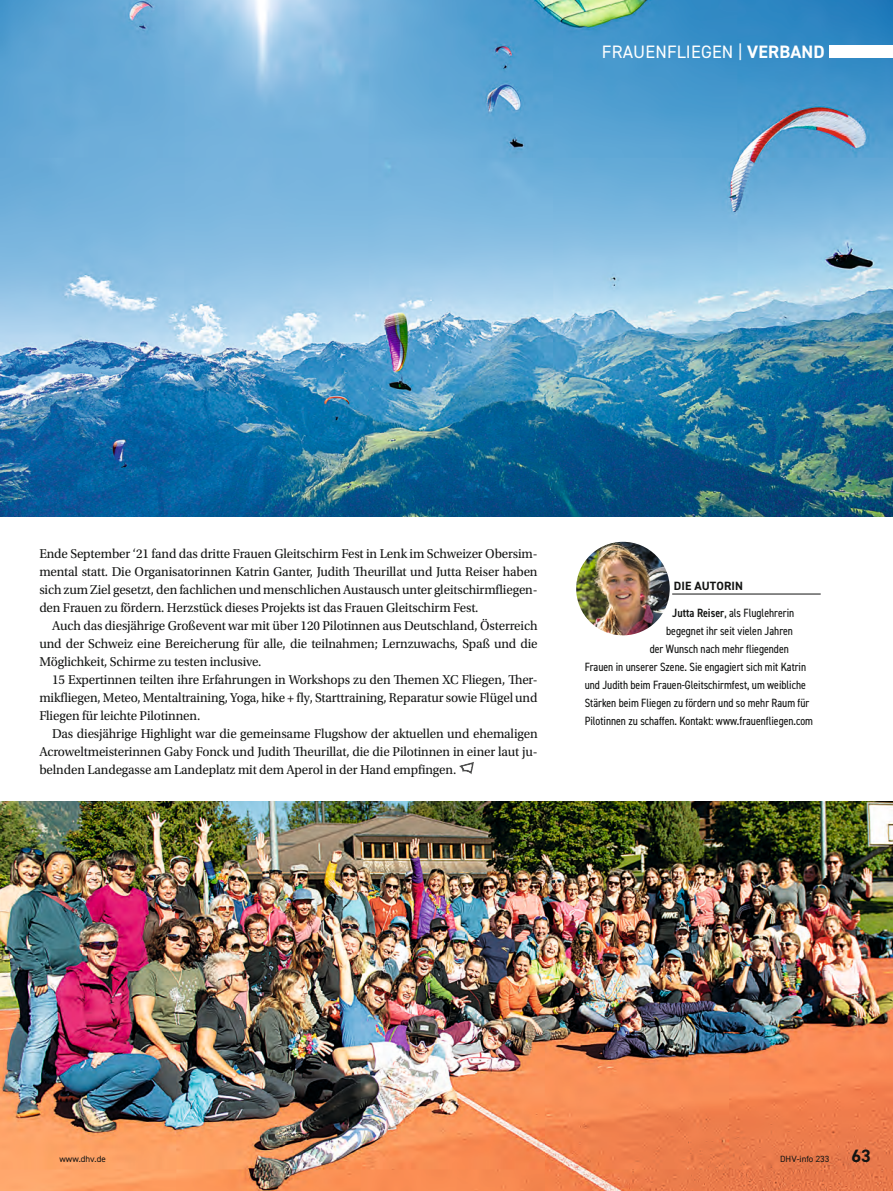
<style>
.page{position:relative;width:893px;height:1191px;background:#fff}
.page>*{position:absolute;margin:0;border:0;box-sizing:border-box;transform-origin:0 0}
.t1{font:18px "DIN2014";letter-spacing:.01em;color:#fff}
.t2{font:13.5px/18px "Utopia Std";letter-spacing:-.01em;color:#131413;text-align:justify}
.t3{font:condensed 12px "DIN2014";color:#131413}
.t4{font:700 12px "DIN2014";letter-spacing:.01em;color:#131413}
.t5{font:9px "DIN2014";color:#131413}
.s1{font-weight:700}
.s2{font-weight:600}
.s3{font-weight:700;font-size:18px}
</style>
<div class="page">
<img style="left:0;top:0;width:893px;height:517px">
<img style="left:0;top:801px;width:893px;height:390px">
<img style="left:0;top:0;width:1px;height:264px">
<img style="left:459px;top:762px;width:15px;height:12px">
<hr style="left:672px;top:594px;width:149px;height:1px;background:#131413">
<img style="left:576px;top:542px;width:94px;height:93px;border-radius:47px">
<img style="left:0;top:605px;width:1px;height:404px">
<div style="left:829px;top:45px;width:64px;height:13px;background:#fff"></div>
<h1 class="t1" style="left:602px;top:40px;width:224px">FRAUENFLIEGEN | <span class="s1">VERBAND</span></h1>
<p class="t2" style="left:39px;top:545px;width:500px">Ende September ‘21 fand das dritte Frauen Gleitschirm Fest in Lenk im Schweizer Obersim&shy;mental statt. Die Organisatorinnen Katrin Ganter, Judith Theurillat und Jutta Reiser haben sich zum Ziel gesetzt, den fachlichen und menschlichen Austausch unter gleitschirmfliegen&shy;den Frauen zu fördern. Herzstück dieses Projekts ist das Frauen Gleitschirm Fest.</p>
<p class="t2" style="left:39px;top:617px;width:500px;text-indent:13px">Auch das diesjährige Großevent war mit über 120 Pilotinnen aus Deutschland, Österreich und der Schweiz eine Bereicherung für alle, die teilnahmen; Lernzuwachs, Spaß und die Möglichkeit, Schirme zu testen inclusive.</p>
<p class="t2" style="left:39px;top:671px;width:500px;text-indent:13px">15 Expertinnen teilten ihre Erfahrungen in Workshops zu den Themen XC Fliegen, Ther&shy;mikfliegen, Meteo, Mentaltraining, Yoga, hike + fly, Starttraining, Reparatur sowie Flügel und Fliegen für leichte Pilotinnen.</p>
<p class="t2" style="left:39px;top:725px;width:500px;text-indent:13px">Das diesjährige Highlight war die gemeinsame Flugshow der aktuellen und ehemaligen Acroweltmeisterinnen Gaby Fonck und Judith Theurillat, die die Pilotinnen in einer laut ju&shy;belnden Landegasse am Landeplatz mit dem Aperol in der Hand empfingen.</p>
<p class="t4" style="left:674px;top:577px;width:71px">DIE AUTORIN</p>
<p class="t3" style="left:672px;top:604px;width:124px"><span class="s2">Jutta Reiser</span>, als Fluglehrerin</p>
<p class="t3" style="left:666px;top:622px;width:128px">begegnet ihr seit vielen Jahren</p>
<p class="t3" style="left:650px;top:640px;width:141px">der Wunsch nach mehr fliegenden</p>
<p class="t3" style="left:585px;top:658px;width:223px">Frauen in unserer Szene. Sie engagiert sich mit Katrin</p>
<p class="t3" style="left:585px;top:676px;width:223px">und Judith beim Frauen-Gleitschirmfest, um weibliche</p>
<p class="t3" style="left:585px;top:694px;width:226px">Stärken beim Fliegen zu fördern und so mehr Raum für</p>
<p class="t3" style="left:585px;top:712px;width:230px">Pilotinnen zu schaffen. Kontakt: www.frauenfliegen.com</p>
<p class="t5" style="left:60px;top:1152px;width:48px">www.dhv.de</p>
<p class="t5" style="left:780px;top:1152px;width:92px">DHV-info 233 <span class="s3">63</span></p>
</div>
